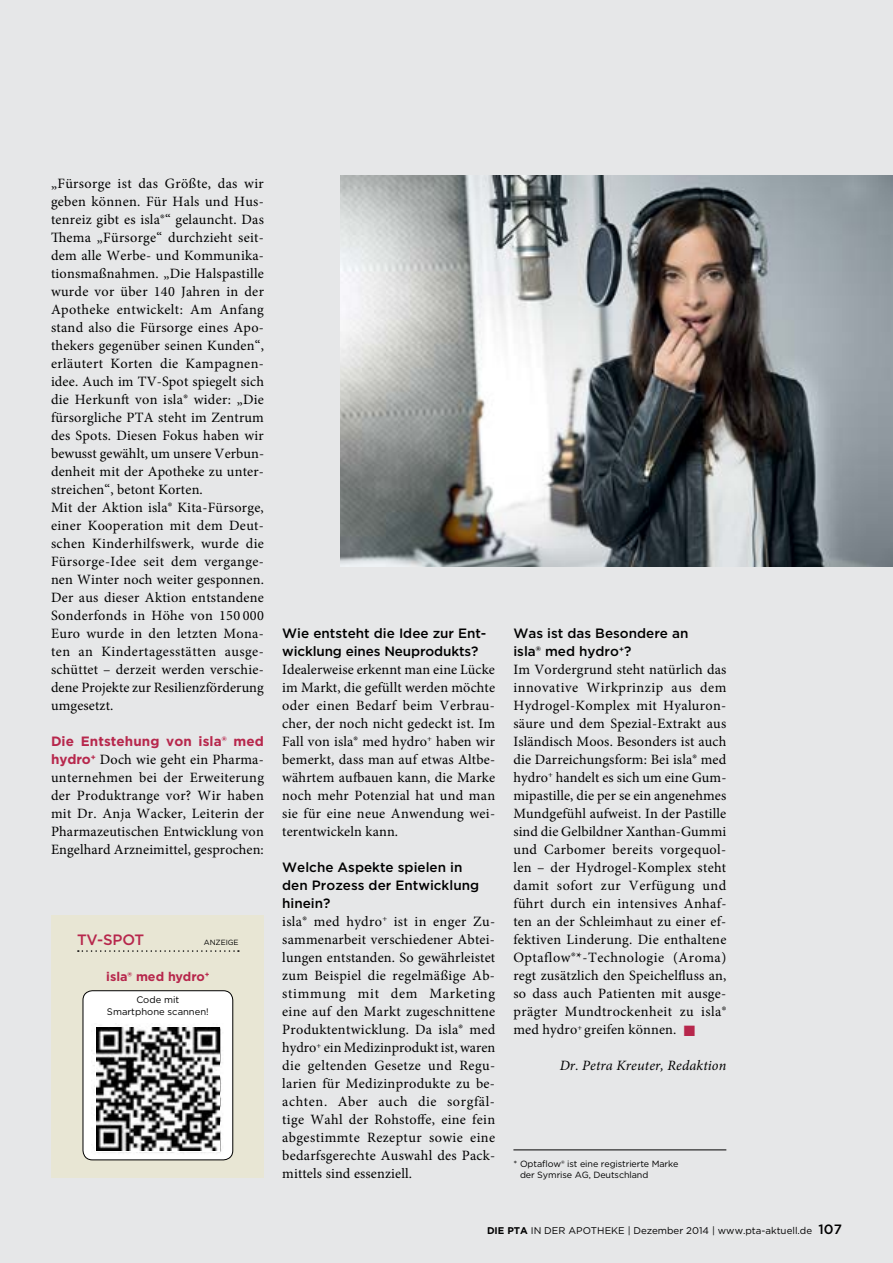
<style>
.page{position:relative;width:893px;height:1263px;background:#e6e7e8}
.page>*{position:absolute;margin:0;border:0;box-sizing:border-box;transform-origin:0 0}
.t1{font:500 15px "Gotham";letter-spacing:-.01em;color:#b7274c}
.t2{font:14.25px/18px "Minion Pro";letter-spacing:.02em;color:#000;text-align:justify}
.t3{font:italic 14.25px "Minion Pro";letter-spacing:.01em;color:#000}
.t4{font:500 13.5px/18px "Gotham";color:#000}
.t5{font:700 13.5px "Gotham";letter-spacing:.005em;color:#b7274c}
.t6{font:700 12.6px "Gotham";color:#b7274c}
.t7{font:9.75px "Gotham";color:#000}
.t8{font:9.45px/12.6px "Gotham";color:#000;text-align:center}
.t9{font:9px/10.8px "Gotham";letter-spacing:-.01em;color:#000}
.t10{font:7.5px "Gotham";letter-spacing:-.01em;color:#000}
.s1{font-family:"Gotham";font-weight:700;font-size:13.5px;color:#b7274c}
.s2{color:#b7274c}
.s3{font-weight:700}
.s4{font-weight:500;font-size:13.5px}
</style>
<div class="page">
<img style="left:340px;top:176px;width:553px;height:390px">
<hr style="left:513px;top:1150px;width:213px;height:1px;background:#000">
<div style="left:51px;top:915px;width:213px;height:263px;background:#e8e6d4"></div>
<svg style="left:78px;top:950px;width:161px;height:2px"></svg>
<svg style="left:82px;top:991px;width:152px;height:170px"></svg>
<div style="left:83px;top:991px;width:150px;height:169px;background:#fff;border-radius:9px"></div>
<div style="left:83px;top:990px;width:150px;height:170px;border:1px solid #000;border-radius:9px"></div>
<img style="left:93px;top:1023px;width:129px;height:131px">
<svg style="left:96px;top:1027px;width:124px;height:124px"></svg>
<img style="left:96px;top:1028px;width:123px;height:122px">
<p class="t2" style="left:51px;top:175px;width:215px;text-align:left">„Fürsorge ist das Größte, das wir geben können. Für Hals und Hus&shy;tenreiz gibt es isla®“ gelauncht. Das Thema „Fürsorge“ durchzieht seit&shy;dem alle Werbe- und Kommunika&shy;tionsmaßnahmen. „Die Halspastille wurde vor über 140 Jahren in der Apotheke entwickelt: Am Anfang stand also die Fürsorge eines Apo&shy;thekers gegenüber seinen Kunden“, erläutert Korten die Kampagnen&shy;idee. Auch im TV-Spot spiegelt sich die Herkunft von isla® wider: „Die fürsorgliche PTA steht im Zentrum des Spots. Diesen Fokus haben wir bewusst gewählt, um unsere Verbun&shy;denheit mit der Apotheke zu unter&shy;streichen“, betont Korten.<br>Mit der Aktion isla® Kita-Fürsorge, einer Kooperation mit dem Deut&shy;schen Kinderhilfswerk, wurde die Fürsorge-Idee seit dem vergange&shy;nen Winter noch weiter gesponnen.<br>Der aus dieser Aktion entstandene Sonderfonds in Höhe von 150 000<br>Euro wurde in den letzten Mona&shy;ten an Kindertagesstätten ausge&shy;schüttet – derzeit werden verschie&shy;dene Projekte zur Resilienzförderung umgesetzt.</p>
<p class="t5" style="left:51px;top:732px;width:214px">Die Entstehung von isla® med</p>
<p class="t2" style="left:51px;top:751px;width:215px"><span class="s1">hydro</span><sup>+</sup> Doch wie geht ein Pharma&shy;unternehmen bei der Erweiterung der Produktrange vor? Wir haben mit Dr. Anja Wacker, Leiterin der Pharmazeutischen Entwicklung von Engelhard Arzneimittel, gesprochen:</p>
<p class="t1" style="left:77px;top:930px;width:69px">TV-SPOT</p>
<p class="t10" style="left:204px;top:938px;width:36px">ANZEIGE</p>
<p class="t6" style="left:92px;top:968px;width:134px">DHU Schüssler-Salze</p>
<p class="t8" style="left:107px;top:993px;width:103px">Code mit<br>Smartphone scannen!</p>
<p class="t6" style="left:106px;top:969px;width:105px">isla® med hydro<sup>+</sup></p>
<p class="t4" style="left:282px;top:624px;width:206px">Wie entsteht die Idee zur Ent&shy;wicklung eines Neuprodukts?</p>
<p class="t2" style="left:282px;top:661px;width:214px">Idealerweise erkennt man eine Lücke im Markt, die gefüllt werden möchte oder einen Bedarf beim Verbrau&shy;cher, der noch nicht gedeckt ist. Im Fall von isla® med hydro<sup>+</sup> haben wir bemerkt, dass man auf etwas Altbe&shy;währtem aufbauen kann, die Marke noch mehr Potenzial hat und man sie für eine neue Anwendung wei&shy;terentwickeln kann.</p>
<p class="t4" style="left:282px;top:858px;width:198px">Welche Aspekte spielen in den Prozess der Entwicklung hinein?</p>
<p class="t2" style="left:282px;top:913px;width:215px">isla® med hydro<sup>+</sup> ist in enger Zu&shy;sammenarbeit verschiedener Abtei&shy;lungen entstanden. So gewährleistet zum Beispiel die regelmäßige Ab&shy;stimmung mit dem Marketing eine auf den Markt zugeschnittene Produktentwicklung. Da isla® med hydro<sup>+</sup> ein Medizinprodukt ist, waren die geltenden Gesetze und Regu&shy;larien für Medizinprodukte zu be&shy;achten. Aber auch die sorgfäl&shy;tige Wahl der Rohstoffe, eine fein abgestimmte Rezeptur sowie eine bedarfsgerechte Auswahl des Pack&shy;mittels sind essenziell.</p>
<p class="t4" style="left:513px;top:624px;width:177px">Was ist das Besondere an isla® med hydro<sup>+</sup>?</p>
<p class="t2" style="left:513px;top:661px;width:215px">Im Vordergrund steht natürlich das innovative Wirkprinzip aus dem Hydrogel-Komplex mit Hyaluron&shy;säure und dem Spezial-Extrakt aus Isländisch Moos. Besonders ist auch die Darreichungsform: Bei isla® med hydro<sup>+</sup> handelt es sich um eine Gum&shy;mipastille, die per se ein angenehmes Mundgefühl aufweist. In der Pastille sind die Gelbildner Xanthan-Gummi und Carbomer bereits vorgequol&shy;len – der Hydrogel-Komplex steht damit sofort zur Verfügung und führt durch ein intensives Anhaf&shy;ten an der Schleimhaut zu einer ef&shy;fektiven Linderung. Die enthaltene Optaflow®*-Technologie (Aroma) regt zusätzlich den Speichelfluss an, so dass auch Patienten mit ausge&shy;prägter Mundtrockenheit zu isla® med hydro<sup>+</sup> greifen können. <span class="s2">■</span></p>
<p class="t3" style="left:560px;top:1056px;width:168px">Dr. Petra Kreuter, Redaktion</p>
<p class="t9" style="left:520px;top:1158px;width:160px;text-indent:-7px">* Optaflow® ist eine registrierte Marke der Symrise AG, Deutschland</p>
<p class="t7" style="left:487px;top:1224px;width:356px"><span class="s3">DIE PTA</span> IN DER APOTHEKE | Dezember 2014 | www.pta-aktuell.de <span class="s4">107</span></p>
</div>
